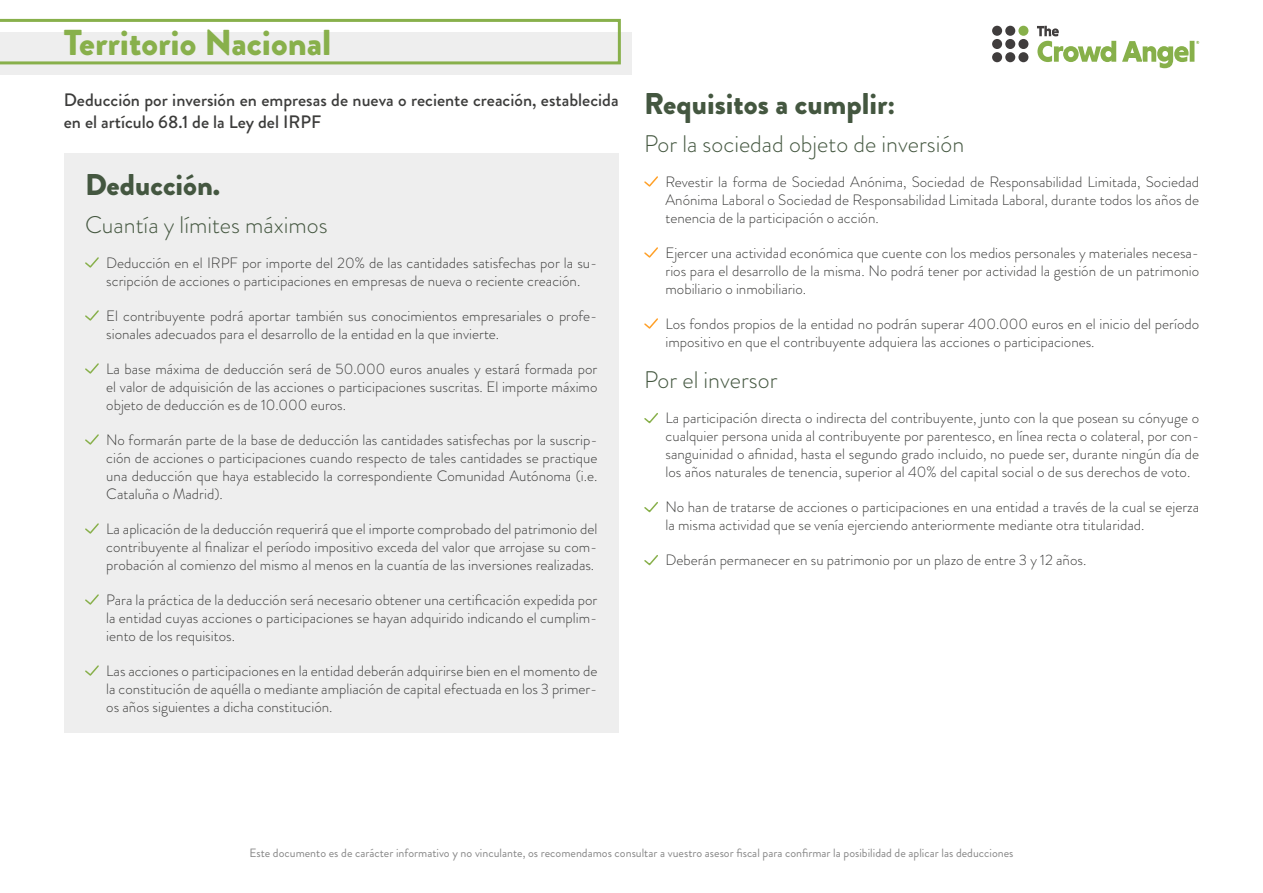
<style>
.page{position:relative;width:1263px;height:893px;background:#fff}
.page>*{position:absolute;margin:0;border:0;box-sizing:border-box;transform-origin:0 0}
.t1{font:900 36px "Brandon Grotesque";color:#88b04b}
.t2{font:900 30px "Brandon Grotesque";color:#445740}
.t3{font:300 24px "Brandon Grotesque";color:#445740}
.t4{font:500 18px/21.6px "Brandon Grotesque";color:#3c3c3b}
.t5{font:300 15px/18px "Brandon Grotesque";color:#3c3c3b;text-align:justify}
.t6{font:12px "Brandon Grotesque";color:#878787}
</style>
<div class="page">
<div style="left:64px;top:153px;width:555px;height:580px;background:#eee"></div>
<svg style="left:85px;top:257px;width:14px;height:11px"></svg>
<svg style="left:85px;top:310px;width:14px;height:11px"></svg>
<svg style="left:85px;top:363px;width:14px;height:11px"></svg>
<svg style="left:85px;top:434px;width:14px;height:11px"></svg>
<svg style="left:85px;top:523px;width:14px;height:11px"></svg>
<svg style="left:85px;top:594px;width:14px;height:11px"></svg>
<svg style="left:85px;top:665px;width:14px;height:11px"></svg>
<svg style="left:644px;top:176px;width:14px;height:11px"></svg>
<svg style="left:644px;top:247px;width:14px;height:11px"></svg>
<svg style="left:644px;top:318px;width:14px;height:11px"></svg>
<svg style="left:644px;top:413px;width:14px;height:11px"></svg>
<svg style="left:644px;top:502px;width:14px;height:11px"></svg>
<svg style="left:644px;top:555px;width:14px;height:11px"></svg>
<svg style="left:992px;top:26px;width:207px;height:42px"></svg>
<div style="left:0;top:33px;width:631px;height:42px;background:#eee"></div>
<svg style="left:0;top:19px;width:621px;height:45px"></svg>
<h1 class="t1" style="left:64px;top:17px;width:269px">Territorio Nacional</h1>
<p class="t4" style="left:64px;top:89px;width:556px">Deducción por inversión en empresas de nueva o reciente creación, establecida en el artículo 68.1 de la Ley del IRPF</p>
<h2 class="t2" style="left:85px;top:164px;width:137px">Deducción.</h2>
<h3 class="t3" style="left:85px;top:208px;width:244px">Cuantía y límites máximos</h3>
<p class="t5" style="left:106px;top:254px;width:493px">Deducción en el IRPF por importe del 20% de las cantidades satisfechas por la su&shy;scripción de acciones o participaciones en empresas de nueva o reciente creación.</p>
<p class="t5" style="left:106px;top:307px;width:493px">El contribuyente podrá aportar también sus conocimientos empresariales o profe&shy;sionales adecuados para el desarrollo de la entidad en la que invierte.</p>
<p class="t5" style="left:106px;top:360px;width:493px">La base máxima de deducción será de 50.000 euros anuales y estará formada por el valor de adquisición de las acciones o participaciones suscritas. El importe máximo objeto de deducción es de 10.000 euros.</p>
<p class="t5" style="left:106px;top:431px;width:493px">No formarán parte de la base de deducción las cantidades satisfechas por la suscrip&shy;ción de acciones o participaciones cuando respecto de tales cantidades se practique una deducción que haya establecido la correspondiente Comunidad Autónoma (i.e.<br>Cataluña o Madrid).</p>
<p class="t5" style="left:106px;top:520px;width:493px">La aplicación de la deducción requerirá que el importe comprobado del patrimonio del contribuyente al finalizar el período impositivo exceda del valor que arrojase su com&shy;probación al comienzo del mismo al menos en la cuantía de las inversiones realizadas.</p>
<p class="t5" style="left:106px;top:591px;width:493px">Para la práctica de la deducción será necesario obtener una certificación expedida por la entidad cuyas acciones o participaciones se hayan adquirido indicando el cumplim&shy;iento de los requisitos.</p>
<p class="t5" style="left:106px;top:662px;width:493px">Las acciones o participaciones en la entidad deberán adquirirse bien en el momento de la constitución de aquélla o mediante ampliación de capital efectuada en los 3 primer&shy;os años siguientes a dicha constitución.</p>
<h2 class="t2" style="left:644px;top:83px;width:253px">Requisitos a cumplir:</h2>
<h3 class="t3" style="left:644px;top:127px;width:321px">Por la sociedad objeto de inversión</h3>
<p class="t5" style="left:665px;top:173px;width:535px">Revestir la forma de Sociedad Anónima, Sociedad de Responsabilidad Limitada, Sociedad Anónima Laboral o Sociedad de Responsabilidad Limitada Laboral, durante todos los años de tenencia de la participación o acción.</p>
<p class="t5" style="left:665px;top:244px;width:535px">Ejercer una actividad económica que cuente con los medios personales y materiales necesa&shy;rios para el desarrollo de la misma. No podrá tener por actividad la gestión de un patrimonio mobiliario o inmobiliario.</p>
<p class="t5" style="left:665px;top:315px;width:535px">Los fondos propios de la entidad no podrán superar 400.000 euros en el inicio del período impositivo en que el contribuyente adquiera las acciones o participaciones.</p>
<h3 class="t3" style="left:644px;top:364px;width:135px">Por el inversor</h3>
<p class="t5" style="left:665px;top:409px;width:535px">La participación directa o indirecta del contribuyente, junto con la que posean su cónyuge o cualquier persona unida al contribuyente por parentesco, en línea recta o colateral, por con&shy;sanguinidad o afinidad, hasta el segundo grado incluido, no puede ser, durante ningún día de los años naturales de tenencia, superior al 40% del capital social o de sus derechos de voto.</p>
<p class="t5" style="left:665px;top:498px;width:535px">No han de tratarse de acciones o participaciones en una entidad a través de la cual se ejerza la misma actividad que se venía ejerciendo anteriormente mediante otra titularidad.</p>
<p class="t5" style="left:665px;top:551px;width:422px">Deberán permanecer en su patrimonio por un plazo de entre 3 y 12 años.</p>
<p class="t6" style="left:249px;top:845px;width:765px">Este documento es de carácter informativo y no vinculante, os recomendamos consultar a vuestro asesor fiscal para confirmar la posibilidad de aplicar las deducciones</p>
</div>
